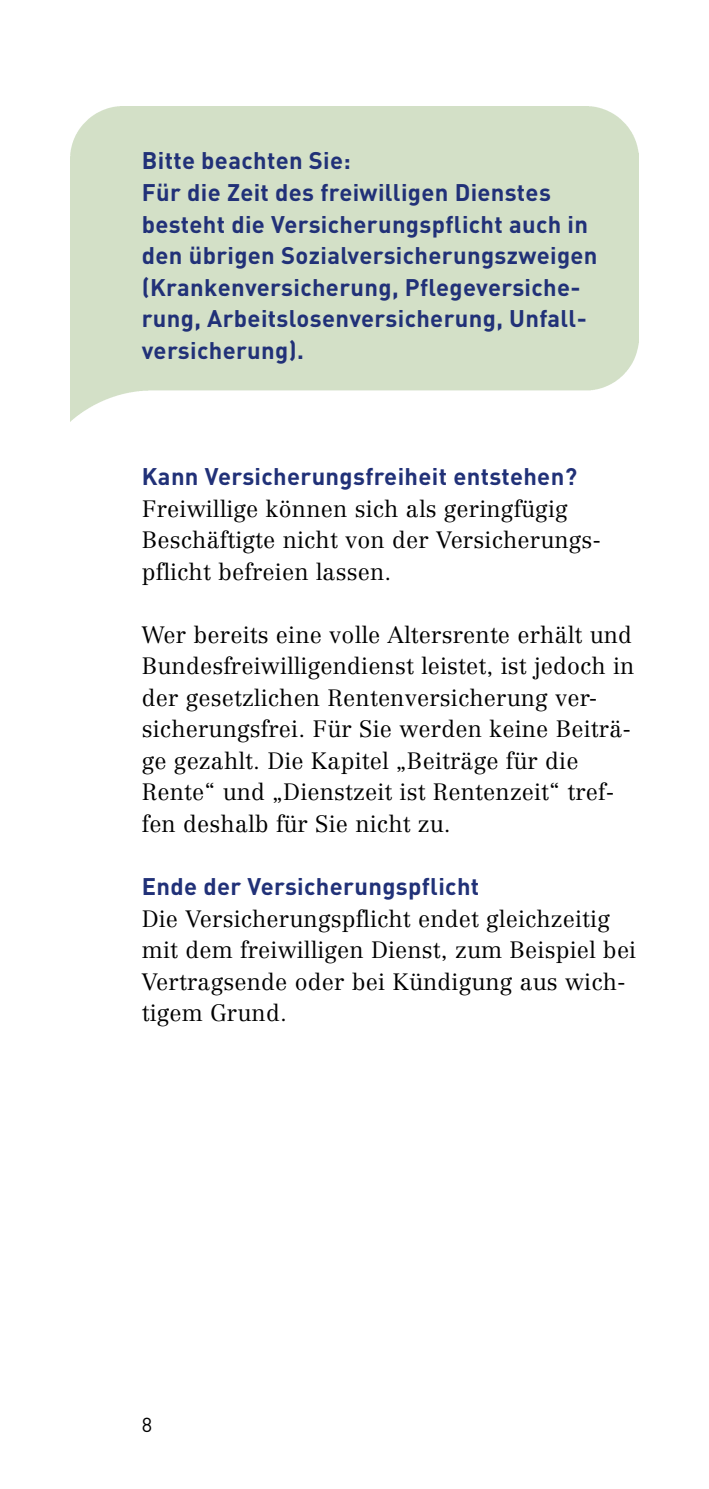
<style>
.page{position:relative;width:709px;height:1489px;background:#fff}
.page>*{position:absolute;margin:0;border:0;box-sizing:border-box;transform-origin:0 0}
.t1{font:700 23.75px/31.5px "DIN";letter-spacing:.015em;color:#213178}
.t2{font:300 23.25px/31.5px "Centennial";letter-spacing:.01em;color:#000}
.t3{font:20px "DIN";color:#000}
</style>
<div class="page">
<h3 class="t1" style="left:142px;top:144px;width:210px">Bitte beachten Sie:</h3>
<p class="t1" style="left:142px;top:176px;width:457px">Für die Zeit des freiwilligen Dienstes besteht die Versicherungspflicht auch in den übrigen Sozialversicherungszweigen (Krankenversicherung, Pflegeversiche&shy;rung, Arbeitslosenversicherung, Unfall&shy;versicherung).</p>
<h3 class="t1" style="left:142px;top:459px;width:437px">Kann Versicherungsfreiheit entstehen?</h3>
<p class="t2" style="left:142px;top:492px;width:461px">Freiwillige können sich als geringfügig<br>Beschäftigte nicht von der Versicherungs&shy;pflicht befreien lassen.</p>
<p class="t2" style="left:142px;top:618px;width:494px">Wer bereits eine volle Altersrente erhält und Bundesfreiwilligendienst leistet, ist jedoch in der gesetzlichen Rentenver sicherung ver&shy;siche rungsfrei. Für Sie werden keine Beiträ&shy;ge gezahlt. Die Kapitel „Beiträge für die Rente“ und „Dienstzeit ist Rentenzeit“ tref&shy;fen deshalb für Sie nicht zu.</p>
<h3 class="t1" style="left:142px;top:869px;width:339px">Ende der Versicherungspflicht</h3>
<p class="t2" style="left:142px;top:902px;width:496px">Die Versicherungspflicht endet gleichzeitig mit dem freiwilligen Dienst, zum Beispiel bei Vertragsende oder bei Kündigung aus wich&shy;tigem Grund.</p>
<p class="t3" style="left:142px;top:1411px;width:12px">8</p>
</div>
